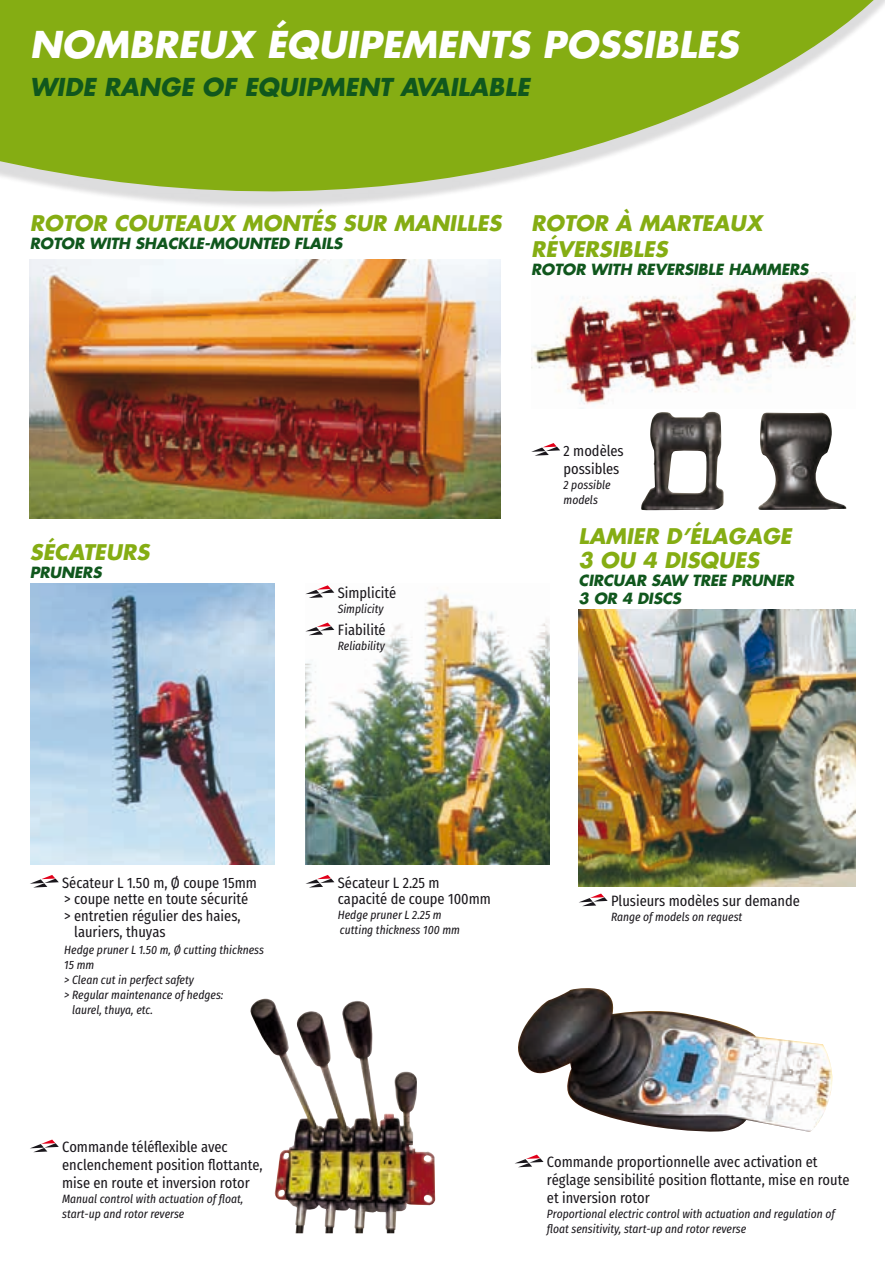
<style>
.page{position:relative;width:885px;height:1263px;background:#fff}
.page>*{position:absolute;margin:0;border:0;box-sizing:border-box;transform-origin:0 0}
.t1{font:italic 700 36px "Futura";color:#fff}
.t2{font:italic 700 24px "Futura";color:#10571d}
.t3{font:italic 700 21px/24px "Futura";color:#85ad13}
.t4{font:15px/18px "Fira Sans Condensed";color:#1a171c}
.t5{font:italic 700 15px/18px "Futura";letter-spacing:-.01em;color:#10571d}
.t6{font:italic 12px/15px "Fira Sans Condensed";color:#1a171c}
</style>
<div class="page">
<svg style="left:0;top:0;width:884px;height:263px;fill:#85ad13"></svg>
<img style="left:30px;top:259px;width:470px;height:260px">
<img style="left:518px;top:988px;width:315px;height:144px">
<img style="left:531px;top:273px;width:324px;height:131px">
<img style="left:578px;top:610px;width:277px;height:276px">
<img style="left:250px;top:1001px;width:185px;height:232px">
<img style="left:305px;top:592px;width:244px;height:273px">
<img style="left:30px;top:584px;width:244px;height:281px">
<svg style="left:305px;top:585px;width:29px;height:13px"></svg>
<svg style="left:305px;top:623px;width:29px;height:12px"></svg>
<svg style="left:531px;top:443px;width:29px;height:13px"></svg>
<svg style="left:515px;top:1154px;width:28px;height:13px"></svg>
<svg style="left:579px;top:893px;width:28px;height:13px"></svg>
<img style="left:758px;top:412px;width:88px;height:98px">
<img style="left:641px;top:412px;width:82px;height:98px">
<svg style="left:30px;top:1139px;width:29px;height:13px"></svg>
<svg style="left:30px;top:875px;width:29px;height:12px"></svg>
<svg style="left:305px;top:875px;width:29px;height:12px"></svg>
<h1 class="t1" style="left:30px;top:19px;width:709px">NOMBREUX ÉQUIPEMENTS POSSIBLES</h1>
<h2 class="t2" style="left:30px;top:70px;width:501px">WIDE RANGE OF EQUIPMENT AVAILABLE</h2>
<h3 class="t3" style="left:30px;top:211px;width:473px">ROTOR COUTEAUX MONTÉS SUR MANILLES</h3>
<p class="t5" style="left:30px;top:234px;width:314px">ROTOR WITH SHACKLE-MOUNTED FLAILS</p>
<h3 class="t3" style="left:531px;top:210px;width:233px;line-height:25.5px">ROTOR À MARTEAUX<br>RÉVERSIBLES</h3>
<p class="t5" style="left:531px;top:260px;width:279px">ROTOR WITH REVERSIBLE HAMMERS</p>
<h3 class="t3" style="left:30px;top:539px;width:121px">SÉCATEURS</h3>
<p class="t5" style="left:30px;top:563px;width:73px">PRUNERS</p>
<p class="t4" style="left:338px;top:582px;width:60px">Simplicité</p>
<p class="t6" style="left:338px;top:601px;width:48px">Simplicity</p>
<p class="t4" style="left:338px;top:619px;width:50px">Fiabilité</p>
<p class="t6" style="left:338px;top:638px;width:49px">Reliability</p>
<p class="t4" style="left:563px;top:440px;width:62px">2 modèles possibles</p>
<p class="t6" style="left:563px;top:477px;width:49px">2 possible models</p>
<h3 class="t3" style="left:578px;top:523px;width:214px">LAMIER D’ÉLAGAGE<br>3 OU 4 DISQUES</h3>
<p class="t5" style="left:578px;top:571px;width:217px">CIRCUAR SAW TREE PRUNER<br>3 OR 4 DISCS</p>
<p class="t4" style="left:62px;top:872px;width:196px">Sécateur L 1.50 m, Ø coupe 15mm</p>
<p class="t4" style="left:64px;top:888px;width:185px">&gt; coupe nette en toute sécurité</p>
<p class="t4" style="left:64px;top:905px;width:178px">&gt; entretien régulier des haies,</p>
<p class="t4" style="left:74px;top:921px;width:93px">lauriers, thuyas</p>
<p class="t6" style="left:64px;top:942px;width:201px">Hedge pruner L 1.50 m, Ø cutting thickness</p>
<p class="t6" style="left:64px;top:957px;width:31px">15 mm</p>
<p class="t6" style="left:64px;top:972px;width:131px">&gt; Clean cut in perfect safety</p>
<p class="t6" style="left:64px;top:987px;width:161px">&gt; Regular maintenance of hedges:</p>
<p class="t6" style="left:72px;top:1002px;width:82px">laurel, thuya, etc.</p>
<p class="t4" style="left:62px;top:1136px;width:202px">Commande téléflexible avec enclenchement position flottante, mise en route et inversion rotor</p>
<p class="t6" style="left:62px;top:1191px;width:183px">Manual control with actuation of float, start-up and rotor reverse</p>
<p class="t4" style="left:338px;top:872px;width:154px;line-height:16.5px">Sécateur L 2.25 m capacité de coupe 100mm</p>
<p class="t6" style="left:338px;top:907px;width:124px">Hedge pruner L 2.25 m cutting thickness 100 mm</p>
<p class="t4" style="left:611px;top:890px;width:190px">Plusieurs modèles sur demande</p>
<p class="t6" style="left:611px;top:909px;width:133px">Range of models on request</p>
<p class="t4" style="left:547px;top:1151px;width:304px">Commande proportionnelle avec activation et réglage sensibilité position flottante, mise en route et inversion rotor</p>
<p class="t6" style="left:547px;top:1206px;width:289px">Proportional electric control with actuation and regulation of float sensitivity, start-up and rotor reverse</p>
</div>
